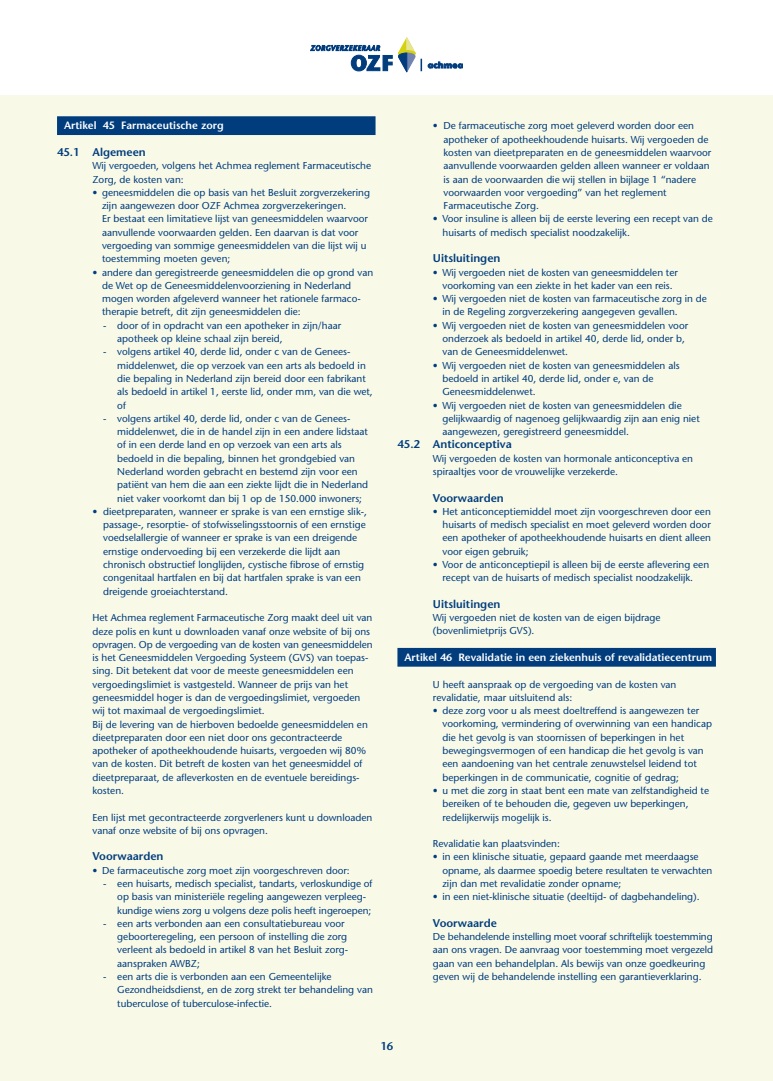
<style>
.page{position:relative;width:773px;height:1081px;background:#fff}
.page>*{position:absolute;margin:0;border:0;box-sizing:border-box;transform-origin:0 0}
.t1{font:600 11.25px "Stone Sans";color:#013d7d}
.t2{font:600 10.62px "Stone Sans";color:#fff}
.t3{font:10px/13.2px "Stone Sans";color:#013d7d}
</style>
<div class="page">
<div style="left:0;top:96px;width:772px;height:985px;background:#f9f9e7"></div>
<svg style="left:310px;top:45px;width:82px;height:26px"></svg>
<svg style="left:398px;top:38px;width:17px;height:34px"></svg>
<svg style="left:421px;top:59px;width:1px;height:12px"></svg>
<svg style="left:428px;top:62px;width:34px;height:6px"></svg>
<div style="left:57px;top:116px;width:318px;height:19px;background:#013d7d"></div>
<div style="left:397px;top:648px;width:318px;height:18px;background:#013d7d"></div>
<p class="t2" style="left:64px;top:119px;width:161px">Artikel 45 Farmaceutische zorg</p>
<p class="t1" style="left:57px;top:145px;width:90px">45.1 Algemeen</p>
<p class="t3" style="left:92px;top:159px;width:280px">Wij vergoeden, volgens het Achmea reglement Farmaceutische<br>Zorg, de kosten van:</p>
<p class="t3" style="left:102px;top:186px;width:269px;text-indent:-10px">• geneesmiddelen die op basis van het Besluit zorgverzekering zijn aangewezen door OZF Achmea zorgverzekeringen.<br>Er bestaat een limitatieve lijst van geneesmiddelen waarvoor aanvullende voorwaarden gelden. Een daarvan is dat voor vergoeding van sommige geneesmiddelen van die lijst wij u toestemming moeten geven;</p>
<p class="t3" style="left:102px;top:265px;width:272px;text-indent:-10px">• andere dan geregistreerde geneesmiddelen die op grond van de Wet op de Geneesmiddelenvoorziening in Nederland mogen worden afgeleverd wanneer het rationele farmaco&shy;therapie betreft, dit zijn geneesmiddelen die:</p>
<p class="t3" style="left:117px;top:319px;width:225px;text-indent:-14px">- door of in opdracht van een apotheker in zijn/haar apotheek op kleine schaal zijn bereid,</p>
<p class="t3" style="left:117px;top:345px;width:257px;text-indent:-14px">- volgens artikel 40, derde lid, onder c van de Genees&shy;middelenwet, die op verzoek van een arts als bedoeld in die bepaling in Nederland zijn bereid door een fabrikant als bedoeld in artikel 1, eerste lid, onder mm, van die wet, of</p>
<p class="t3" style="left:117px;top:412px;width:252px;text-indent:-14px">- volgens artikel 40, derde lid, onder c van de Genees&shy;middelenwet, die in de handel zijn in een andere lidstaat of in een derde land en op verzoek van een arts als bedoeld in die bepaling, binnen het grondgebied van Nederland worden gebracht en bestemd zijn voor een patiënt van hem die aan een ziekte lijdt die in Nederland niet vaker voorkomt dan bij 1 op de 150.000 inwoners;</p>
<p class="t3" style="left:103px;top:505px;width:265px;text-indent:-11px">• dieetpreparaten, wanneer er sprake is van een ernstige slik-, passage-, resorptie- of stofwisselingsstoornis of een ernstige voedselallergie of wanneer er sprake is van een dreigende ernstige ondervoeding bij een verzekerde die lijdt aan chronisch obstructief longlijden, cystische fibrose of ernstig congenitaal hartfalen en bij dat hartfalen sprake is van een dreigende groeiachterstand.</p>
<p class="t3" style="left:92px;top:611px;width:281px">Het Achmea reglement Farmaceutische Zorg maakt deel uit van deze polis en kunt u downloaden vanaf onze website of bij ons opvragen. Op de vergoeding van de kosten van geneesmiddelen is het Geneesmiddelen Vergoeding Systeem (GVS) van toepas&shy;sing. Dit betekent dat voor de meeste geneesmiddelen een vergoedingslimiet is vastgesteld. Wanneer de prijs van het geneesmiddel hoger is dan de vergoedingslimiet, vergoeden wij tot maximaal de vergoedingslimiet.<br>Bij de levering van de hierboven bedoelde geneesmiddelen en dieetpreparaten door een niet door ons gecontracteerde apotheker of apotheekhoudende huisarts, vergoeden wij 80% van de kosten. Dit betreft de kosten van het geneesmiddel of dieetpreparaat, de afleverkosten en de eventuele bereidings&shy;kosten.</p>
<p class="t3" style="left:92px;top:810px;width:281px">Een lijst met gecontracteerde zorgverleners kunt u downloaden vanaf onze website of bij ons opvragen.</p>
<p class="t1" style="left:92px;top:849px;width:72px">Voorwaarden</p>
<p class="t3" style="left:92px;top:863px;width:259px">• De farmaceutische zorg moet zijn voorgeschreven door:</p>
<p class="t3" style="left:117px;top:877px;width:257px;text-indent:-14px">- een huisarts, medisch specialist, tandarts, verloskundige of op basis van ministeriële regeling aangewezen verpleeg&shy;kundige wiens zorg u volgens deze polis heeft ingeroepen;</p>
<p class="t3" style="left:117px;top:916px;width:232px;text-indent:-14px">- een arts verbonden aan een consultatiebureau voor geboorteregeling, een persoon of instelling die zorg verleent als bedoeld in artikel 8 van het Besluit zorg&shy;aanspraken AWBZ;</p>
<p class="t3" style="left:117px;top:970px;width:257px;text-indent:-14px">- een arts die is verbonden aan een Gemeentelijke<br>Gezondheidsdienst, en de zorg strekt ter behandeling van tuberculose of tuberculose-infectie.</p>
<p class="t3" style="left:443px;top:119px;width:269px;text-indent:-11px">• De farmaceutische zorg moet geleverd worden door een apotheker of apotheekhoudende huisarts. Wij vergoeden de kosten van dieetpreparaten en de geneesmiddelen waarvoor aanvullende voorwaarden gelden alleen wanneer er voldaan is aan de voorwaarden die wij stellen in bijlage 1 “nadere voorwaarden voor vergoeding” van het reglement Farmaceutische Zorg.</p>
<p class="t3" style="left:442px;top:212px;width:272px;text-indent:-10px">• Voor insuline is alleen bij de eerste levering een recept van de huisarts of medisch specialist noodzakelijk.</p>
<p class="t1" style="left:433px;top:252px;width:69px">Uitsluitingen</p>
<p class="t3" style="left:433px;top:265px;width:246px;text-align:center">• Wij vergoeden niet de kosten van geneesmiddelen ter voorkoming van een ziekte in het kader van een reis.</p>
<p class="t3" style="left:442px;top:292px;width:266px;text-indent:-10px">• Wij vergoeden niet de kosten van farmaceutische zorg in de in de Regeling zorgverzekering aangegeven gevallen.</p>
<p class="t3" style="left:442px;top:319px;width:247px;text-indent:-10px">• Wij vergoeden niet de kosten van geneesmiddelen voor onderzoek als bedoeld in artikel 40, derde lid, onder b, van de Geneesmiddelenwet.</p>
<p class="t3" style="left:442px;top:358px;width:238px;text-indent:-10px">• Wij vergoeden niet de kosten van geneesmiddelen als bedoeld in artikel 40, derde lid, onder e, van de<br>Geneesmiddelenwet.</p>
<p class="t3" style="left:442px;top:398px;width:259px;text-indent:-10px">• Wij vergoeden niet de kosten van geneesmiddelen die gelijkwaardig of nagenoeg gelijkwaardig zijn aan enig niet aangewezen, geregistreerd geneesmiddel.</p>
<p class="t1" style="left:397px;top:438px;width:116px">45.2 Anticonceptiva</p>
<p class="t3" style="left:433px;top:451px;width:262px">Wij vergoeden de kosten van hormonale anticonceptiva en spiraaltjes voor de vrouwelijke verzekerde.</p>
<p class="t1" style="left:433px;top:491px;width:72px">Voorwaarden</p>
<p class="t3" style="left:442px;top:505px;width:270px;text-align:justify;text-indent:-10px">• Het anticonceptiemiddel moet zijn voorgeschreven door een huisarts of medisch specialist en moet geleverd worden door een apotheker of apotheekhoudende huisarts en dient alleen voor eigen gebruik;</p>
<p class="t3" style="left:442px;top:558px;width:268px;text-indent:-10px">• Voor de anticonceptiepil is alleen bij de eerste aflevering een recept van de huisarts of medisch specialist noodzakelijk.</p>
<p class="t1" style="left:433px;top:597px;width:69px">Uitsluitingen</p>
<p class="t3" style="left:433px;top:611px;width:229px">Wij vergoeden niet de kosten van de eigen bijdrage (bovenlimietprijs GVS).</p>
<p class="t2" style="left:404px;top:651px;width:309px">Artikel 46 Revalidatie in een ziekenhuis of revalidatiecentrum</p>
<p class="t3" style="left:433px;top:677px;width:245px">U heeft aanspraak op de vergoeding van de kosten van revalidatie, maar uitsluitend als:</p>
<p class="t3" style="left:442px;top:704px;width:271px;text-indent:-10px">• deze zorg voor u als meest doeltreffend is aangewezen ter voorkoming, vermindering of overwinning van een handicap die het gevolg is van stoornissen of beperkingen in het bewegingsvermogen of een handicap die het gevolg is van een aandoening van het centrale zenuwstelsel leidend tot beperkingen in de communicatie, cognitie of gedrag;</p>
<p class="t3" style="left:442px;top:784px;width:268px;text-indent:-10px">• u met die zorg in staat bent een mate van zelfstandigheid te bereiken of te behouden die, gegeven uw beperkingen, redelijkerwijs mogelijk is.</p>
<p class="t3" style="left:433px;top:837px;width:129px">Revalidatie kan plaatsvinden:</p>
<p class="t3" style="left:442px;top:850px;width:271px;text-indent:-10px">• in een klinische situatie, gepaard gaande met meerdaagse opname, als daarmee spoedig betere resultaten te verwachten zijn dan met revalidatie zonder opname;</p>
<p class="t3" style="left:433px;top:890px;width:268px">• in een niet-klinische situatie (deeltijd- of dagbehandeling).</p>
<p class="t1" style="left:433px;top:916px;width:66px">Voorwaarde</p>
<p class="t3" style="left:433px;top:930px;width:282px">De behandelende instelling moet vooraf schriftelijk toestemming aan ons vragen. De aanvraag voor toestemming moet vergezeld gaan van een behandelplan. Als bewijs van onze goedkeuring geven wij de behandelende instelling een garantieverklaring.</p>
<p class="t1" style="left:380px;top:1039px;width:14px">16</p>
</div>
